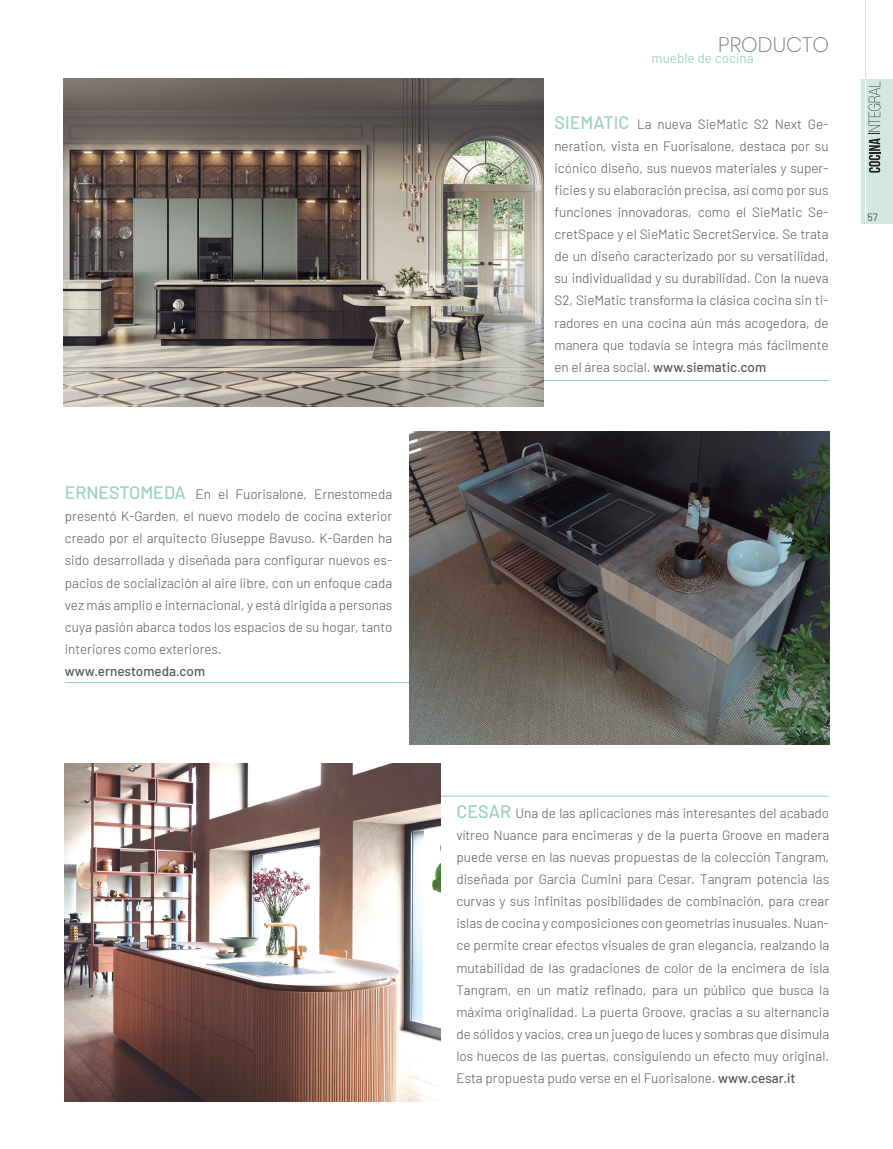
<style>
.page{position:relative;width:893px;height:1149px;background:#fff}
.page>*{position:absolute;margin:0;border:0;box-sizing:border-box;transform-origin:0 0}
.t1{font:200 21px "Poppins";color:#76787b}
.t2{font:300 13.5px/22px "Barlow";color:#57585a;text-align:justify}
.t3{font:500 13.5px "Barlow";color:#57585a}
.t4{font:13.5px "Barlow";color:#9fd2c5}
.t5{font:300 10.5px "Barlow";color:#231f20}
.s1{font-weight:500;font-size:18px;color:#9bd0c2}
.s2{font-weight:500}
</style>
<div class="page">
<div style="left:861px;top:79px;width:32px;height:144px;background:#d2e9e2"></div>
<hr style="left:865px;top:78px;width:1px;height:145px;background:#fff">
<hr style="left:865px;top:0;width:1px;height:79px;background:#d2e9e2">
<svg style="left:868px;top:82px;width:12px;height:91px"></svg>
<hr style="left:467px;top:380px;width:362px;height:1px;background:#96cebf">
<img style="left:64px;top:78px;width:480px;height:329px">
<hr style="left:65px;top:682px;width:361px;height:1px;background:#96cebf">
<img style="left:409px;top:431px;width:420px;height:313px">
<hr style="left:426px;top:795px;width:403px;height:1px;background:#96cebf">
<img style="left:65px;top:763px;width:376px;height:337px">
<p class="t2" style="left:65px;top:482px;width:329px"><span class="s1">ERNESTOMEDA</span> En el Fuorisalone, Ernestomeda presentó K-Garden, el nuevo modelo de cocina exterior creado por el arquitecto Giuseppe Bavuso. K-Garden ha sido desarrollada y diseñada para configurar nuevos es&shy;pacios de socialización al aire libre, con un enfoque cada vez más amplio e internacional, y está dirigida a personas cuya pasión abarca todos los espacios de su hogar, tanto interiores como exteriores.</p>
<p class="t3" style="left:65px;top:661px;width:142px">www.ernestomeda.com</p>
<h1 class="t1" style="left:718px;top:32px;width:112px">PRODUCTO</h1>
<p class="t4" style="left:651px;top:49px;width:104px">mueble de cocina</p>
<p class="t2" style="left:554px;top:112px;width:276px"><span class="s1">SIEMATIC</span> La nueva SieMatic S2 Next Ge&shy;neration, vista en Fuorisalone, destaca por su icónico diseño, sus nuevos materiales y super&shy;ficies y su elaboración precisa, así como por sus funciones innovadoras, como el SieMatic Se&shy;cretSpace y el SieMatic SecretService. Se trata de un diseño caracterizado por su versatilidad, su individualidad y su durabilidad. Con la nueva S2, SieMatic transforma la clásica cocina sin ti&shy;radores en una cocina aún más acogedora, de manera que todavía se integra más fácilmente en el área social. <span class="s2">www.siematic.com</span></p>
<p class="t5" style="left:867px;top:209px;width:12px">57</p>
<p class="t2" style="left:456px;top:800px;width:374px"><span class="s1">CESAR</span> Una de las aplicaciones más interesantes del acabado vítreo Nuance para encimeras y de la puerta Groove en madera puede verse en las nuevas propuestas de la colección Tangram, diseñada por Garcia Cumini para Cesar. Tangram potencia las curvas y sus infinitas posibilidades de combinación, para crear islas de cocina y composiciones con geometrías inusuales. Nuan&shy;ce permite crear efectos visuales de gran elegancia, realzando la mutabilidad de las gradaciones de color de la encimera de isla Tangram, en un matiz refinado, para un público que busca la máxima originalidad. La puerta Groove, gracias a su alternancia de sólidos y vacíos, crea un juego de luces y sombras que disimula los huecos de las puertas, consiguiendo un efecto muy original.<br>Esta propuesta pudo verse en el Fuorisalone. <span class="s2">www.cesar.it</span></p>
</div>
